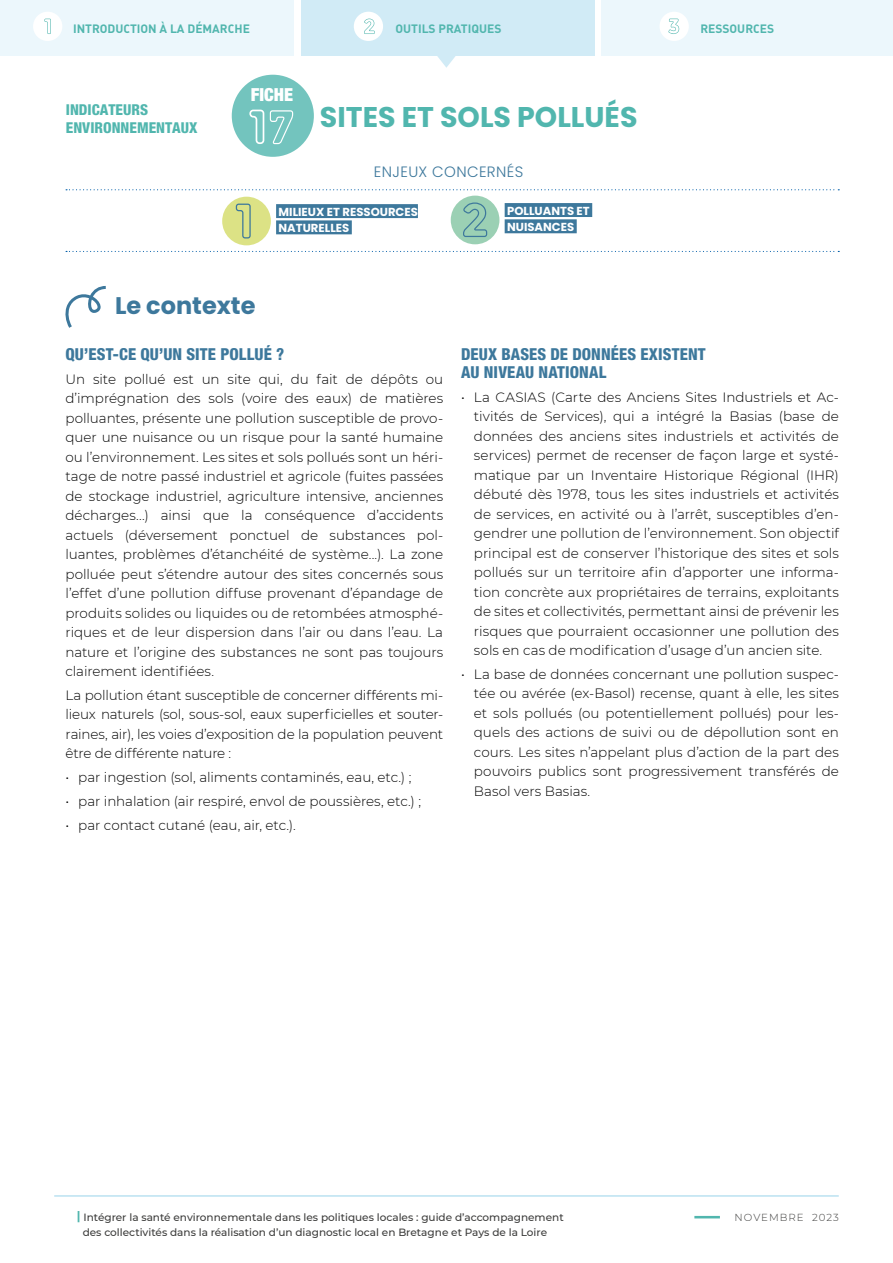
<style>
.page{position:relative;width:893px;height:1263px;background:#fff}
.page>*{position:absolute;margin:0;border:0;box-sizing:border-box;transform-origin:0 0}
.t1{font:700 28.5px "Poppins";color:#51b6ae}
.t2{font:700 24px "Poppins";color:#3d789c}
.t3{font:900 condensed 18px "Helvetica Neue";color:#fff}
.texte_courant{font:800 condensed 16.5px/18px "Helvetica Neue";letter-spacing:.005em;color:#3d789c}
.t4{font:800 condensed 15px/18px "Helvetica Neue";color:#51b6ae}
.t5{font:300 15px "Poppins";letter-spacing:.025em;color:#3d789c}
.texte_courant-2{font:300 13.5px/19.5px "Montserrat";color:#000;text-align:justify}
.t6{font:12px "DIN Bold Alternate";color:#51b6ae}
.t7{font:700 11.7px/16.2px "Poppins";color:#fff}
.t8{font:500 10.5px/15px "Montserrat";color:#3c3c3b}
.t9{font:300 10.2px "Montserrat";letter-spacing:.1em;color:#3c3c3b}
.s1{font-weight:700;font-size:12px;color:#51b6ae}
</style>
<div class="page">
<hr style="left:694px;top:1216px;width:26px;height:2px;background:#51b6ae">
<hr style="left:54px;top:1195px;width:785px;height:2px;background:#bbe2f1">
<div style="left:232px;top:75px;width:82px;height:82px;background:#73c4be;border-radius:50%"></div>
<svg style="left:249px;top:110px;width:15px;height:34px"></svg>
<svg style="left:270px;top:110px;width:23px;height:34px"></svg>
<div style="left:451px;top:196px;width:48px;height:48px;background:#9bd0b4;border-radius:50%"></div>
<div style="left:505px;top:203px;width:87px;height:14px;background:#3d789c"></div>
<div style="left:505px;top:219px;width:72px;height:14px;background:#3d789c"></div>
<svg style="left:463px;top:202px;width:24px;height:35px"></svg>
<div style="left:222px;top:197px;width:49px;height:48px;background:#dce285;border-radius:50%"></div>
<div style="left:276px;top:204px;width:142px;height:14px;background:#3d789c"></div>
<div style="left:276px;top:220px;width:76px;height:14px;background:#3d789c"></div>
<svg style="left:236px;top:204px;width:15px;height:34px"></svg>
<svg style="left:65px;top:286px;width:41px;height:42px"></svg>
<svg style="left:66px;top:251px;width:773px;height:1px"></svg>
<svg style="left:66px;top:189px;width:773px;height:1px"></svg>
<svg style="left:432px;top:55px;width:29px;height:13px"></svg>
<div style="left:602px;top:0;width:291px;height:55px;background:#ecf7fc"></div>
<div style="left:301px;top:0;width:293px;height:55px;background:#d1ebf6"></div>
<div style="left:0;top:0;width:293px;height:55px;background:#ecf7fc"></div>
<div style="left:33px;top:12px;width:29px;height:29px;background:#fff;border-radius:50%"></div>
<svg style="left:44px;top:19px;width:7px;height:15px"></svg>
<div style="left:659px;top:12px;width:30px;height:29px;background:#fff;border-radius:50%"></div>
<svg style="left:668px;top:19px;width:11px;height:15px"></svg>
<div style="left:354px;top:12px;width:29px;height:29px;background:#fff;border-radius:50%"></div>
<svg style="left:364px;top:19px;width:11px;height:15px"></svg>
<p class="t6" style="left:73px;top:21px;width:179px">INTRODUCTION À LA DÉMARCHE</p>
<p class="t6" style="left:395px;top:21px;width:107px">OUTILS PRATIQUES</p>
<p class="t6" style="left:700px;top:21px;width:75px">RESSOURCES</p>
<p class="t3" style="left:251px;top:83px;width:44px">FICHE</p>
<p class="t4" style="left:66px;top:101px;width:133px">INDICATEURS<br>ENVIRONNEMENTAUX</p>
<p class="t1" style="left:320px;top:100px;width:319px">SITES ET SOLS POLLUÉS</p>
<p class="t5" style="left:374px;top:163px;width:151px">ENJEUX CONCERNÉS</p>
<p class="t7" style="left:279px;top:204px;width:141px">MILIEUX ET RESSOURCES<br>NATURELLES</p>
<p class="t7" style="left:507px;top:203px;width:84px">POLLUANTS ET<br>NUISANCES</p>
<p class="t2" style="left:115px;top:292px;width:142px">Le contexte</p>
<p class="texte_courant" style="left:65px;top:345px;width:220px">QU’EST-CE QU’UN SITE POLLUÉ ?</p>
<p class="texte_courant-2" style="left:65px;top:369px;width:379px">Un site pollué est un site qui, du fait de dépôts ou d’imprégnation des sols (voire des eaux) de matières polluantes, présente une pollution susceptible de provo&shy;quer une nuisance ou un risque pour la santé humaine ou l’environnement. Les sites et sols pollués sont un héri&shy;tage de notre passé industriel et agricole (fuites passées de stockage industriel, agriculture intensive, anciennes décharges...) ainsi que la conséquence d’accidents actuels (déversement ponctuel de substances pol&shy;luantes, problèmes d’étanchéité de système...). La zone polluée peut s’étendre autour des sites concernés sous l’effet d’une pollution diffuse provenant d’épandage de produits solides ou liquides ou de retombées atmosphé&shy;riques et de leur dispersion dans l’air ou dans l’eau. La nature et l’origine des substances ne sont pas toujours clairement identifiées.</p>
<p class="texte_courant-2" style="left:65px;top:685px;width:379px">La pollution étant susceptible de concerner différents mi&shy;lieux naturels (sol, sous-sol, eaux superficielles et souter&shy;raines, air), les voies d’exposition de la population peuvent être de différente nature :</p>
<p class="texte_courant-2" style="left:65px;top:767px;width:347px">• par ingestion (sol, aliments contaminés, eau, etc.) ;</p>
<p class="texte_courant-2" style="left:65px;top:791px;width:357px">• par inhalation (air respiré, envol de poussières, etc.) ;</p>
<p class="texte_courant-2" style="left:65px;top:815px;width:232px">• par contact cutané (eau, air, etc.).</p>
<p class="texte_courant" style="left:461px;top:345px;width:246px">DEUX BASES DE DONNÉES EXISTENT<br>AU NIVEAU NATIONAL</p>
<p class="texte_courant-2" style="left:474px;top:387px;width:366px;text-indent:-13px">• La CASIAS (Carte des Anciens Sites Industriels et Ac&shy;tivités de Services), qui a intégré la Basias (base de données des anciens sites industriels et activités de services) permet de recenser de façon large et systé&shy;matique par un Inventaire Historique Régional (IHR) débuté dès 1978, tous les sites industriels et activités de services, en activité ou à l’arrêt, susceptibles d’en&shy;gendrer une pollution de l’environnement. Son objectif principal est de conserver l’historique des sites et sols pollués sur un territoire afin d’apporter une informa&shy;tion concrète aux propriétaires de terrains, exploitants de sites et collectivités, permettant ainsi de prévenir les risques que pourraient occasionner une pollution des sols en cas de modification d’usage d’un ancien site.</p>
<p class="texte_courant-2" style="left:474px;top:664px;width:367px;text-indent:-13px">• La base de données concernant une pollution suspec&shy;tée ou avérée (ex-Basol) recense, quant à elle, les sites et sols pollués (ou potentiellement pollués) pour les&shy;quels des actions de suivi ou de dépollution sont en cours. Les sites n’appelant plus d’action de la part des pouvoirs publics sont progressivement transférés de Basol vers Basias.</p>
<p class="t8" style="left:83px;top:1209px;width:482px;text-indent:-6px"><span class="s1">|</span> Intégrer la santé environnementale dans les politiques locales : guide d’accompagnement des collectivités dans la réalisation d’un diagnostic local en Bretagne et Pays de la Loire</p>
<p class="t9" style="left:735px;top:1210px;width:106px">NOVEMBRE 2023</p>
</div>
